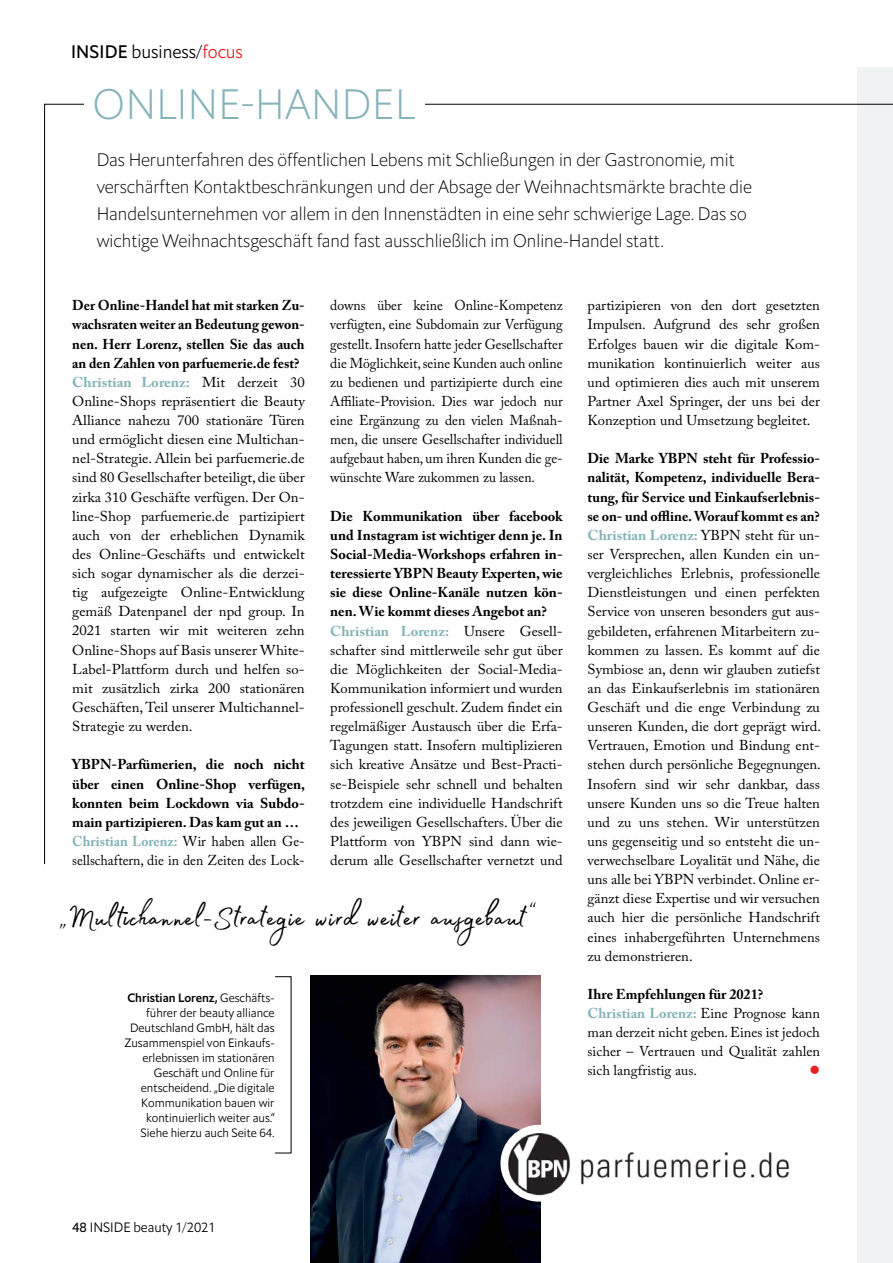
<style>
.page{position:relative;width:893px;height:1263px;background:#fff}
.page>*{position:absolute;margin:0;border:0;box-sizing:border-box;transform-origin:0 0}
.t1{font:200 42px "Halifax";letter-spacing:.015em;color:#83b2b8}
.t2{font:36px "Madelyn Fill";letter-spacing:.005em;color:#000}
.t3{font:200 18px/27px "Halifax";color:#000}
.t4{font:300 18px "Halifax";color:#000}
.t5{font:14.25px/19px "Adobe Caslon Pro";color:#000}
.t6{font:14.25px/19px "Adobe Caslon Pro";color:#000;text-align:justify;scale:.96 1}
.t7{font:700 14.25px/19px "Adobe Caslon Pro";color:#000}
.t8{font:14.25px "Wingdings";color:#ed1d24}
.t9{font:300 13.5px "Halifax";color:#000}
.t10{font:300 12px/15px "Halifax";color:#000;text-align:right}
.s1{font-weight:400}
.s2{color:#ed1d24}
.s3{font-weight:700}
.s4{font-weight:700;color:#83b2b8}
.s5{color:#83b2b8}
.s6{font-weight:500}
</style>
<div class="page">
<div style="left:857px;top:68px;width:36px;height:1195px;background:#eff3f3"></div>
<img style="left:310px;top:975px;width:231px;height:288px">
<img style="left:500px;top:1125px;width:78px;height:77px;border-radius:39px">
<img style="left:554px;top:1140px;width:236px;height:59px">
<p class="t4" style="left:71px;top:40px;width:173px"><span class="s1">INSIDE</span> business/<span class="s2">focus</span></p>
<h1 class="t1" style="left:93px;top:77px;width:313px">Onli ne-Handel</h1>
<p class="t3" style="left:97px;top:146px;width:657px">Das Herunterfahren des öffentlichen Lebens mit Schließungen in der Gastronomie, mit verschärften Kontaktbeschränkungen und der Absage der Weihnachtsmärkte brachte die Handelsunternehmen vor allem in den Innenstädten in eine sehr schwierige Lage. Das so wichtige Weihnachtsgeschäft fand fast ausschließlich im Online-Handel statt.</p>
<p class="t5" style="left:72px;top:296px;width:234px"><span class="s3">Der Online-Handel hat mit starken Zu&shy;wachsraten weiter an Bedeutung gewon&shy;nen. Herr Lorenz, stellen Sie das auch an den Zahlen von parfuemerie.de fest?<br></span><span class="s4">Christian Lorenz:</span> Mit derzeit 30<br>Online-Shops repräsentiert die Beauty Alliance nahezu 700 stationäre Türen und ermöglicht diesen eine Multichan&shy;nel-Strategie. Allein bei parfuemerie.de sind 80 Gesellschafter beteiligt, die über zirka 310 Geschäfte verfügen. Der On&shy;line-Shop parfuemerie.de partizipiert auch von der erheblichen Dynamik des Online-Geschäfts und entwickelt sich sogar dynamischer als die derzei&shy;tig aufgezeigte Online-Entwicklung gemäß Datenpanel der npd group. In 2021 starten wir mit weiteren zehn Online-Shops auf Basis unserer White-Label-Plattform durch und helfen so&shy;mit zusätzlich zirka 200 stationären Geschäften, Teil unserer Multichannel-Strategie zu werden.</p>
<p class="t7" style="left:72px;top:755px;width:234px">YBPN-Parfümerien, die noch nicht über einen Online-Shop verfügen, konnten beim Lockdown via Subdo&shy;main partizipieren. Das kam gut an … <span class="s5">Christian Lorenz:</span> <span class="s1">Wir haben allen Ge&shy;sellschaftern, die in den Zeiten des Lock-</span></p>
<p class="t6" style="left:330px;top:296px;width:244px">downs über keine Online-Kompetenz verfügten, eine Subdomain zur Verfügung gestellt. Insofern hatte jeder Gesellschafter die Möglichkeit, seine Kunden auch online zu bedienen und partizipierte durch eine Affiliate-Provision. Dies war jedoch nur eine Ergänzung zu den vielen Maßnah&shy;men, die unsere Gesellschafter individuell aufgebaut haben, um ihren Kunden die ge&shy;wünschte Ware zukommen zu lassen.</p>
<p class="t5" style="left:330px;top:506px;width:234px"><span class="s3">Die Kommunikation über facebook und Instagram ist wichtiger denn je. In Social-Media-Workshops erfahren in&shy;teressierte YBPN Beauty Experten, wie sie diese Online-Kanäle nutzen kön&shy;nen. Wie kommt dieses Angebot an?<br></span><span class="s4">Christian Lorenz:</span> Unsere Gesell&shy;schafter sind mittlerweile sehr gut über die Möglichkeiten der Social-Media-Kommunikation informiert und wurden professionell geschult. Zudem findet ein regelmäßiger Austausch über die Erfa-Tagungen statt. Insofern multiplizieren sich kreative Ansätze und Best-Practi&shy;se-Beispiele sehr schnell und behalten trotzdem eine individuelle Handschrift des jeweiligen Gesellschafters. Über die Plattform von YBPN sind dann wie&shy;derum alle Gesellschafter vernetzt und</p>
<h2 class="t2" style="left:58px;top:890px;width:479px">„Multichannel-Strategie wird weiter ausgebaut“</h2>
<p class="t10" style="left:124px;top:990px;width:152px"><span class="s6">Christian Lorenz,</span> Geschäfts&shy;führer der beauty alliance<br>Deutschland GmbH, hält das<br>Zusammenspiel von Einkaufs&shy;erlebnissen im stationären<br>Geschäft und Online für entscheidend. „Die digitale<br>Kommunikation bauen wir kontinuierlich weiter aus.“<br>Siehe hierzu auch Seite 64.</p>
<p class="t5" style="left:587px;top:296px;width:234px;text-align:justify">partizipieren von den dort gesetzten Impulsen. Aufgrund des sehr großen Erfolges bauen wir die digitale Kom&shy;munikation kontinuierlich weiter aus und optimieren dies auch mit unserem Partner Axel Springer, der uns bei der Konzeption und Umsetzung begleitet.</p>
<p class="t5" style="left:587px;top:449px;width:235px;text-align:justify"><span class="s3">Die Marke YBPN steht für Professio&shy;nalität, Kompetenz, individuelle Bera&shy;tung, für Service und Einkaufserlebnis&shy;se on- und offline. Worauf kommt es an?<br></span><span class="s4">Christian Lorenz:</span> YBPN steht für un&shy;ser Versprechen, allen Kunden ein un&shy;vergleichliches Erlebnis, professionelle Dienstleistungen und einen perfekten Service von unseren besonders gut aus&shy;gebildeten, erfahrenen Mitarbeitern zu&shy;kommen zu lassen. Es kommt auf die Symbiose an, denn wir glauben zutiefst an das Einkaufserlebnis im stationären Geschäft und die enge Verbindung zu unseren Kunden, die dort geprägt wird.<br>Vertrauen, Emotion und Bindung ent&shy;stehen durch persönliche Begegnungen.<br>Insofern sind wir sehr dankbar, dass unsere Kunden uns so die Treue halten und zu uns stehen. Wir unterstützen uns gegenseitig und so entsteht die un&shy;verwechselbare Loyalität und Nähe, die uns alle bei YBPN verbindet. Online er&shy;gänzt diese Expertise und wir versuchen auch hier die persönliche Handschrift eines inhabergeführten Unternehmens zu demonstrieren.</p>
<p class="t5" style="left:587px;top:984px;width:234px"><span class="s3">Ihre Empfehlungen für 2021?<br></span><span class="s4">Christian Lorenz:</span> Eine Prognose kann man derzeit nicht geben. Eines ist jedoch sicher – Vertrauen und Qualität zahlen sich langfristig aus.</p>
<p class="t8" style="left:809px;top:1062px;width:12px">●</p>
<p class="t9" style="left:72px;top:1219px;width:145px"><span class="s1">48</span> INSIDE beauty 1/2021</p>
</div>
